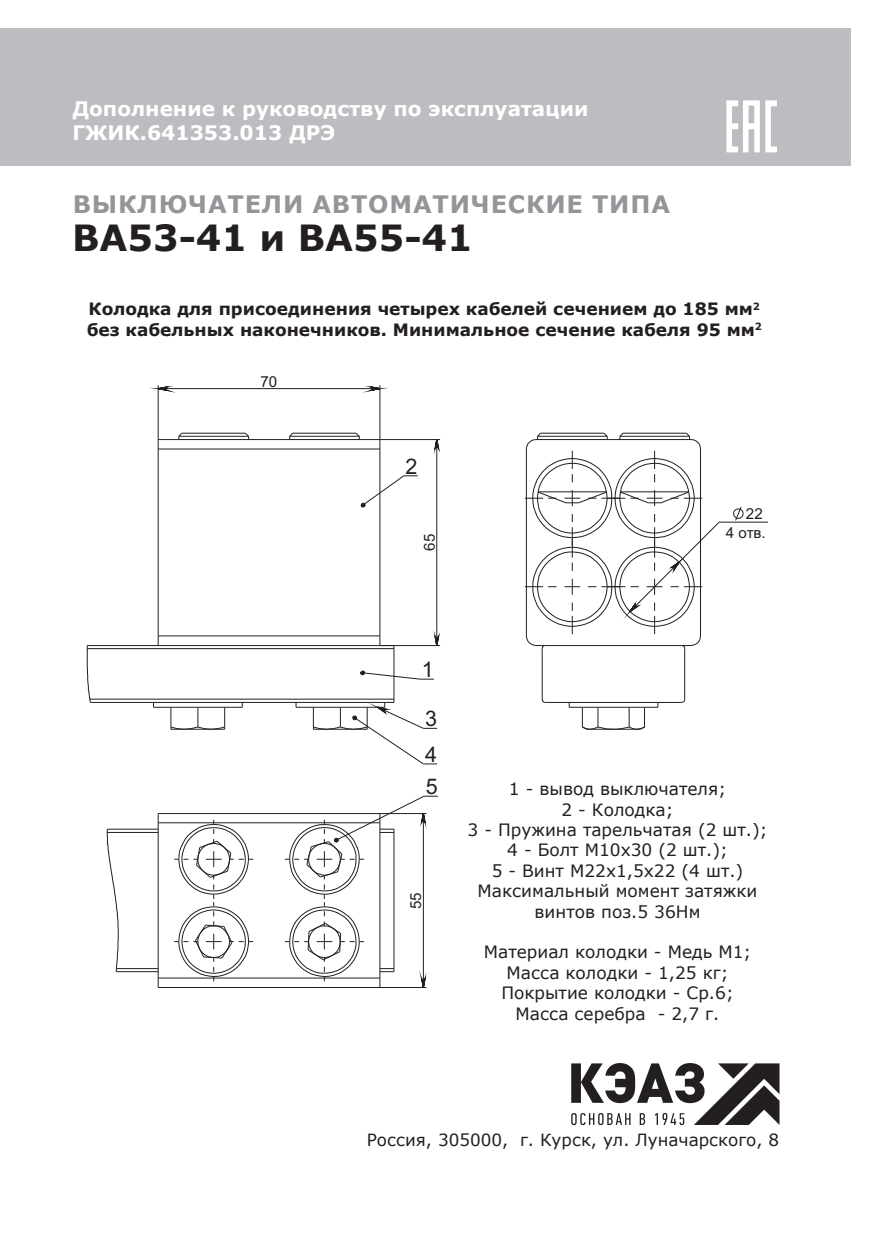
<style>
.page{position:relative;width:879px;height:1248px;background:#fff}
.page>*{position:absolute;margin:0;border:0;box-sizing:border-box;transform-origin:0 0}
.t1{font:700 36px "Verdana";color:#231f20}
.t2{font:700 24px "Verdana";letter-spacing:.035em;color:#939598}
.t3{font:21.6px/35.6px "Arial";color:#231f20}
.t4{font:700 20px/24px "Verdana";color:#fff}
.t5{font:17px/20.4px "Verdana";color:#231f20;text-align:center}
.t6{font:700 17px/20.4px "Verdana";color:#231f20}
.t7{font:16.8px "Verdana";color:#231f20}
.t8{font:15.2px "Arial";color:#231f20}
</style>
<div class="page">
<div style="left:0;top:28px;width:850px;height:137px;background:#bcbdc0"></div>
<svg style="left:726px;top:100px;width:51px;height:52px"></svg>
<svg style="left:571px;top:1063px;width:208px;height:61px"></svg>
<svg style="left:582px;top:708px;width:63px;height:21px"></svg>
<hr style="left:569px;top:707px;width:89px;height:1px;background:#231f20">
<hr style="left:684px;top:648px;width:1px;height:51px;background:#231f20">
<hr style="left:545px;top:702px;width:136px;height:1px;background:#231f20">
<hr style="left:542px;top:648px;width:1px;height:51px;background:#231f20">
<svg style="left:245px;top:432px;width:4px;height:7px"></svg>
<svg style="left:178px;top:432px;width:4px;height:7px"></svg>
<svg style="left:355px;top:432px;width:5px;height:7px"></svg>
<svg style="left:289px;top:432px;width:4px;height:7px"></svg>
<hr style="left:179px;top:436px;width:70px;height:1px;background:#231f20">
<hr style="left:182px;top:433px;width:63px;height:1px;background:#231f20">
<hr style="left:290px;top:436px;width:69px;height:1px;background:#231f20">
<hr style="left:293px;top:433px;width:63px;height:1px;background:#231f20">
<svg style="left:170px;top:708px;width:55px;height:21px"></svg>
<hr style="left:296px;top:707px;width:89px;height:1px;background:#231f20">
<hr style="left:154px;top:707px;width:88px;height:1px;background:#231f20">
<hr style="left:158px;top:448px;width:222px;height:1px;background:#231f20">
<hr style="left:379px;top:449px;width:1px;height:187px;background:#231f20">
<hr style="left:158px;top:635px;width:222px;height:1px;background:#231f20">
<hr style="left:158px;top:449px;width:1px;height:187px;background:#231f20">
<hr style="left:158px;top:645px;width:222px;height:1px;background:#231f20">
<hr style="left:158px;top:439px;width:222px;height:1px;background:#231f20">
<hr style="left:90px;top:702px;width:304px;height:1px;background:#231f20">
<hr style="left:90px;top:698px;width:304px;height:1px;background:#231f20">
<hr style="left:87px;top:648px;width:307px;height:1px;background:#231f20">
<hr style="left:394px;top:648px;width:1px;height:51px;background:#231f20">
<hr style="left:87px;top:645px;width:71px;height:1px;background:#231f20">
<svg style="left:379px;top:636px;width:16px;height:12px"></svg>
<svg style="left:87px;top:645px;width:4px;height:57px"></svg>
<hr style="left:107px;top:832px;width:51px;height:1px;background:#231f20">
<hr style="left:116px;top:968px;width:42px;height:1px;background:#231f20">
<hr style="left:158px;top:977px;width:222px;height:1px;background:#231f20">
<hr style="left:158px;top:822px;width:1px;height:155px;background:#231f20">
<hr style="left:158px;top:822px;width:222px;height:1px;background:#231f20">
<hr style="left:158px;top:813px;width:222px;height:1px;background:#231f20">
<hr style="left:158px;top:987px;width:222px;height:1px;background:#231f20">
<hr style="left:107px;top:828px;width:51px;height:1px;background:#231f20">
<hr style="left:116px;top:971px;width:42px;height:1px;background:#231f20">
<svg style="left:107px;top:828px;width:12px;height:144px"></svg>
<svg style="left:361px;top:475px;width:57px;height:32px"></svg>
<svg style="left:360px;top:670px;width:74px;height:9px"></svg>
<hr style="left:158px;top:385px;width:1px;height:54px;background:#231f20">
<hr style="left:379px;top:385px;width:1px;height:54px;background:#231f20">
<hr style="left:158px;top:388px;width:222px;height:1px;background:#231f20">
<hr style="left:380px;top:439px;width:60px;height:1px;background:#231f20">
<hr style="left:380px;top:645px;width:60px;height:1px;background:#231f20">
<hr style="left:436px;top:439px;width:1px;height:206px;background:#231f20">
<svg style="left:158px;top:386px;width:17px;height:6px"></svg>
<svg style="left:363px;top:386px;width:17px;height:6px"></svg>
<svg style="left:434px;top:439px;width:6px;height:15px"></svg>
<svg style="left:434px;top:631px;width:6px;height:15px"></svg>
<svg style="left:313px;top:699px;width:124px;height:65px"></svg>
<svg style="left:733px;top:506px;width:10px;height:15px"></svg>
<hr style="left:719px;top:521px;width:49px;height:1px;background:#231f20">
<svg style="left:525px;top:432px;width:195px;height:217px"></svg>
<svg style="left:174px;top:819px;width:79px;height:162px"></svg>
<hr style="left:380px;top:987px;width:46px;height:1px;background:#231f20">
<svg style="left:285px;top:795px;width:153px;height:192px"></svg>
<p class="t4" style="left:72px;top:97px;width:517px">Дополнение к руководству по эксплуатации<br>ГЖИК.641353.013 ДРЭ</p>
<h2 class="t2" style="left:73px;top:187px;width:599px">ВЫКЛЮЧАТЕЛИ АВТОМАТИЧЕСКИЕ ТИПА</h2>
<h1 class="t1" style="left:72px;top:212px;width:402px">ВА53-41 и ВА55-41</h1>
<p class="t6" style="left:87px;top:298px;width:677px">Колодка для присоединения четырех кабелей сечением до 185 мм<sup>2 </sup>без кабельных наконечников. Минимальное сечение кабеля 95 мм<sup>2</sup></p>
<p class="t8" style="left:260px;top:371px;width:18px">70</p>
<p class="t3" style="left:405px;top:448px;width:13px">2</p>
<p class="t8" style="left:419px;top:551px;width:18px;rotate:-90deg">65</p>
<p class="t8" style="left:746px;top:503px;width:18px">22</p>
<p class="t8" style="left:726px;top:523px;width:41px">4 отв.</p>
<p class="t3" style="left:422px;top:652px;width:13px">1</p>
<p class="t3" style="left:425px;top:700px;width:13px">3<br>4</p>
<p class="t3" style="left:426px;top:769px;width:13px">5</p>
<p class="t8" style="left:406px;top:909px;width:18px;rotate:-90deg">55</p>
<p class="t5" style="left:467px;top:778px;width:301px">1 - вывод выключателя;<br>2 - Колодка;<br>3 - Пружина тарельчатая (2 шт.);<br>4 - Болт М10х30 (2 шт.);<br>5 - Винт М22х1,5х22 (4 шт.)<br>Максимальный момент затяжки винтов поз.5 36Нм</p>
<p class="t5" style="left:484px;top:941px;width:269px">Материал колодки - Медь М1;<br>Масса колодки - 1,25 кг;<br>Покрытие колодки - Ср.6;<br>Масса серебра - 2,7 г.</p>
<p class="t7" style="left:367px;top:1127px;width:414px">Россия, 305000, г. Курск, ул. Луначарского, 8</p>
</div>
